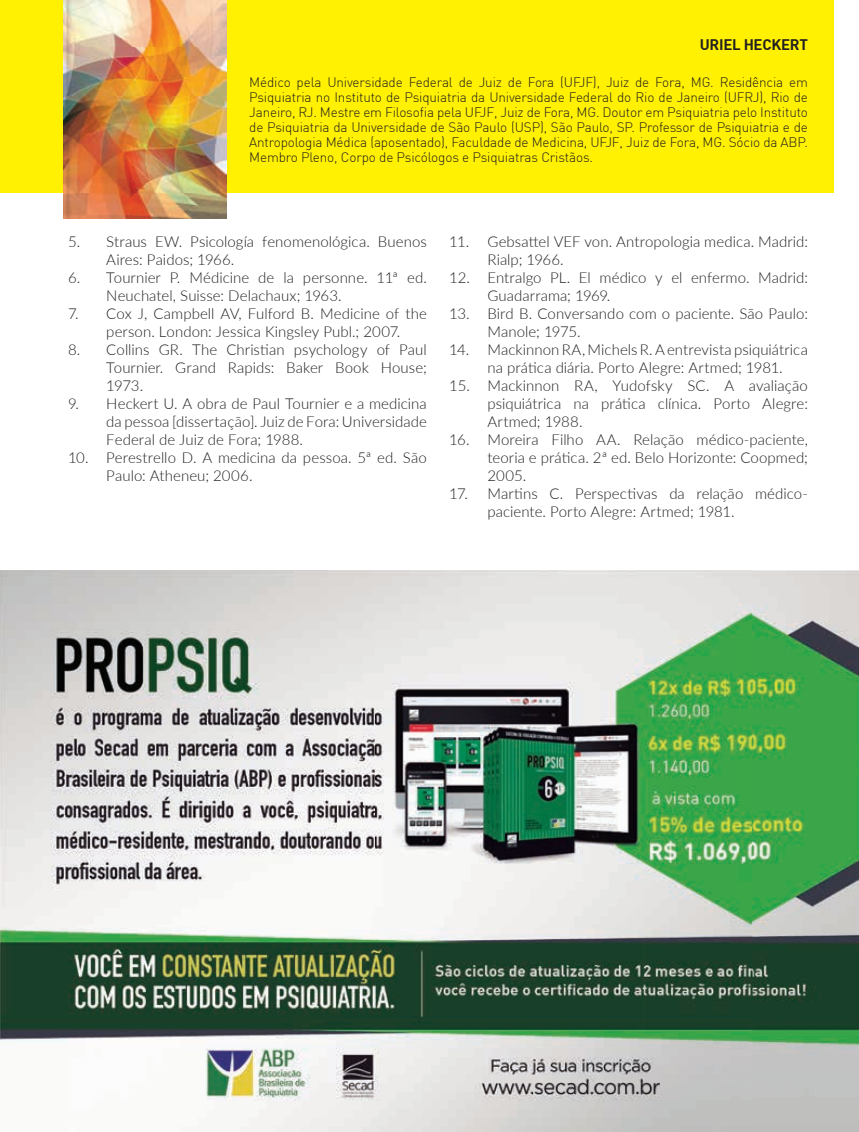
<style>
.page{position:relative;width:859px;height:1132px;background:#fff}
.page>*{position:absolute;margin:0;border:0;box-sizing:border-box;transform-origin:0 0}
.t1{font:300 15px/18px "Lato";letter-spacing:.005em;color:#231f20}
.t2{font:700 15px "DIN";letter-spacing:-.02em;color:#231f20}
.t3{font:300 13.5px/15px "DIN";letter-spacing:-.01em;color:#231f20;text-align:justify}
</style>
<div class="page">
<div style="left:0;top:0;width:833px;height:192px;background:#fff101"></div>
<img style="left:64px;top:0;width:163px;height:218px">
<img style="left:0;top:570px;width:859px;height:561px">
<svg style="left:809px;top:1081px;width:7px;height:13px"></svg>
<img style="left:533px;top:1082px;width:182px;height:10px">
<img style="left:719px;top:1080px;width:78px;height:14px">
<p class="t2" style="left:700px;top:38px;width:110px">URIEL HECKERT</p>
<p class="t3" style="left:249px;top:75px;width:560px">Médico pela Universidade Federal de Juiz de Fora (UFJF), Juiz de Fora, MG. Residência em Psiquiatria no Instituto de Psiquiatria da Universidade Federal do Rio de Janeiro (UFRJ), Rio de Janeiro, RJ. Mestre em Filosofia pela UFJF, Juiz de Fora, MG. Doutor em Psiquiatria pelo Instituto de Psiquiatria da Universidade de São Paulo (USP), São Paulo, SP. Professor de Psiquiatria e de Antropologia Médica (aposentado), Faculdade de Medicina, UFJF, Juiz de Fora, MG. Sócio da ABP.<br>Membro Pleno, Corpo de Psicólogos e Psiquiatras Cristãos.</p>
<p class="t1" style="left:106px;top:232px;width:322px;text-indent:-38px">5. Straus EW. Psicología fenomenológica. Buenos<br>Aires: Paidos; 1966.</p>
<p class="t1" style="left:106px;top:268px;width:322px;text-indent:-38px">6. Tournier P. Médicine de la personne. 11ª ed.<br>Neuchatel, Suisse: Delachaux; 1963.</p>
<p class="t1" style="left:106px;top:304px;width:322px;text-indent:-38px">7. Cox J, Campbell AV, Fulford B. Medicine of the person. London: Jessica Kingsley Publ.; 2007.</p>
<p class="t1" style="left:106px;top:340px;width:322px;text-align:justify;text-indent:-38px">8. Collins GR. The Christian psychology of Paul Tournier. Grand Rapids: Baker Book House; 1973.</p>
<p class="t1" style="left:106px;top:394px;width:322px;text-align:justify;text-indent:-38px">9. Heckert U. A obra de Paul Tournier e a medicina da pessoa [dissertação]. Juiz de Fora: Universidade Federal de Juiz de Fora; 1988.</p>
<p class="t1" style="left:106px;top:448px;width:322px;text-indent:-38px">10. Perestrello D. A medicina da pessoa. 5ª ed. São<br>Paulo: Atheneu; 2006.</p>
<p class="t1" style="left:487px;top:232px;width:322px;text-indent:-38px">11. Gebsattel VEF von. Antropologia medica. Madrid:<br>Rialp; 1966.</p>
<p class="t1" style="left:487px;top:268px;width:322px;text-indent:-38px">12. Entralgo PL. El médico y el enfermo. Madrid:<br>Guadarrama; 1969.</p>
<p class="t1" style="left:487px;top:304px;width:322px;text-indent:-38px">13. Bird B. Conversando com o paciente. São Paulo:<br>Manole; 1975.</p>
<p class="t1" style="left:487px;top:340px;width:322px;text-indent:-38px">14. Mackinnon RA, Michels R. A entrevista psiquiátrica na prática diária. Porto Alegre: Artmed; 1981.</p>
<p class="t1" style="left:487px;top:376px;width:322px;text-align:justify;text-indent:-38px">15. Mackinnon RA, Yudofsky SC. A avaliação psiquiátrica na prática clínica. Porto Alegre:<br>Artmed; 1988.</p>
<p class="t1" style="left:487px;top:430px;width:322px;text-align:justify;text-indent:-38px">16. Moreira Filho AA. Relação médico-paciente, teoria e prática. 2ª ed. Belo Horizonte: Coopmed; 2005.</p>
<p class="t1" style="left:487px;top:484px;width:322px;text-indent:-38px">17. Martins C. Perspectivas da relação médico&shy;paciente. Porto Alegre: Artmed; 1981.</p>
</div>
